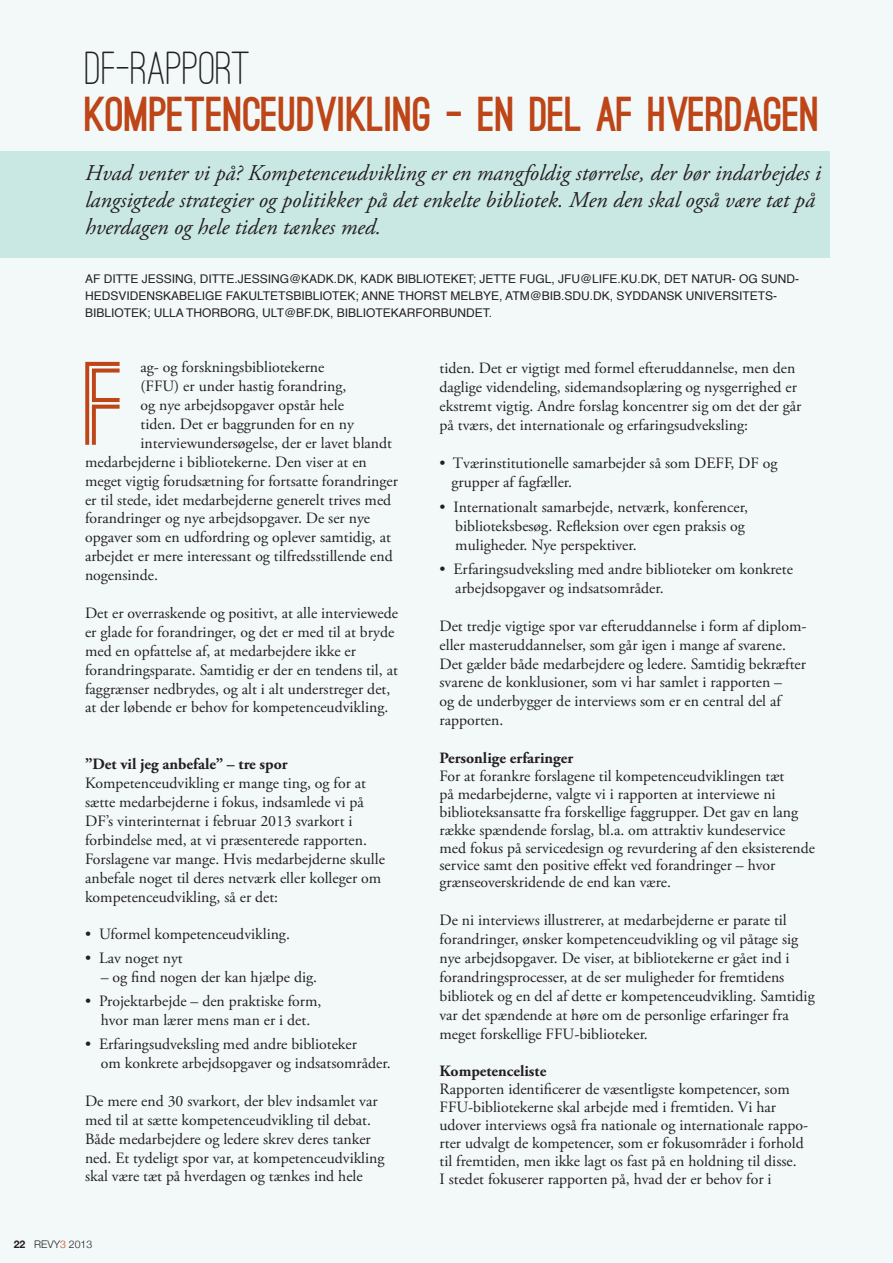
<style>
.page{position:relative;width:893px;height:1263px;background:#f2f9f8}
.page>*{position:absolute;margin:0;border:0;box-sizing:border-box;transform-origin:0 0}
.t1{font:700 112.5px "Ostrich Sans";color:#bd4517}
.t2{font:500 48px "Ostrich Sans Rounded";color:#231f20}
.t3{font:900 46.5px "Ostrich Sans";color:#bd4517}
.t4{font:italic 22.5px/27px "Adobe Garamond Pro";color:#231f20}
.t5{font:15.75px/18.9px "Adobe Garamond Pro";color:#231f20}
.t6{font:700 15.75px "Adobe Garamond Pro";color:#231f20}
.t7{font:12px "Helvetica";color:#231f20}
.t8{font:300 10.5px "Helvetica Neue";color:#231f20}
.s1{font-weight:700}
.s2{color:#bd4517}
</style>
<div class="page">
<div style="left:0;top:151px;width:829px;height:107px;background:#cae8e3"></div>
<h2 class="t2" style="left:85px;top:40px;width:167px">DF-RAPPORT</h2>
<h3 class="t3" style="left:85px;top:96px;width:737px">KOMPETENCEUDVIKLING – EN DEL AF HVERDAGEN</h3>
<h3 class="t4" style="left:85px;top:160px;width:738px">Hvad venter vi på? Kompetenceudvikling er en mangfoldig størrelse, der bør indarbejdes i langsigtede strategier og politikker på det enkelte bibliotek. Men den skal også være tæt på hverdagen og hele tiden tænkes med.</h3>
<p class="t7" style="left:85px;top:269px;width:27px">AF DITTE</p>
<p class="t7" style="left:142px;top:269px;width:15px">JESSING</p>
<p class="t7" style="left:193px;top:269px;width:23px">, DITTE</p>
<p class="t7" style="left:234px;top:269px;width:12px">.JESSING</p>
<p class="t7" style="left:289px;top:269px;width:122px">@KADK.DK, KADK BIBLI</p>
<p class="t7" style="left:426px;top:269px;width:68px">OTE KET; JETTE</p>
<p class="t7" style="left:519px;top:269px;width:17px">FUGL</p>
<p class="t7" style="left:551px;top:269px;width:15px">, JFU</p>
<p class="t7" style="left:580px;top:269px;width:20px">@LIFE</p>
<p class="t7" style="left:618px;top:269px;width:56px">.KU.DK, DET</p>
<p class="t7" style="left:691px;top:269px;width:18px">NATUR</p>
<p class="t7" style="left:732px;top:269px;width:69px">- OG SUN D-</p>
<p class="t7" style="left:85px;top:286px;width:63px">HEDSVIDENS</p>
<p class="t7" style="left:163px;top:286px;width:17px">KABELIGE</p>
<p class="t7" style="left:226px;top:286px;width:31px">FAKULTETSBIBLI</p>
<p class="t7" style="left:323px;top:286px;width:56px">OTEK; ANNE</p>
<p class="t7" style="left:398px;top:286px;width:34px">THORST</p>
<p class="t7" style="left:450px;top:286px;width:9px">MELB</p>
<p class="t7" style="left:483px;top:286px;width:176px">YE, ATM@BIB.SDU .DK, SYDDANS</p>
<p class="t7" style="left:675px;top:286px;width:29px">K UNIVERSITETS</p>
<p class="t7" style="left:773px;top:286px;width:5px">-</p>
<p class="t7" style="left:85px;top:304px;width:7px">BIBLI</p>
<p class="t7" style="left:114px;top:304px;width:56px">OTEK; ULLA</p>
<p class="t7" style="left:186px;top:304px;width:165px">THORBORG , ULT@BF.DK, BIBLI</p>
<p class="t7" style="left:366px;top:304px;width:42px">OTE KARF</p>
<p class="t7" style="left:423px;top:304px;width:19px">ORBUN</p>
<p class="t7" style="left:466px;top:304px;width:28px">DET.</p>
<p class="t5" style="left:141px;top:358px;width:185px">ag- og forskningsbibliotekerne</p>
<p class="t5" style="left:141px;top:377px;width:207px">(FFU) er under hastig forandring,</p>
<p class="t5" style="left:141px;top:396px;width:205px">og nye arbejdsopgaver opstår hele</p>
<p class="t5" style="left:141px;top:415px;width:215px">tiden. Det er baggrunden for en ny</p>
<p class="t5" style="left:141px;top:434px;width:253px">interviewundersøgelse, der er lavet blandt</p>
<p class="t5" style="left:85px;top:453px;width:283px">medarbejderne i bibliotekerne. Den viser at en</p>
<p class="t5" style="left:85px;top:472px;width:314px">meget vigtig forudsætning for fortsatte forandringer</p>
<p class="t5" style="left:85px;top:491px;width:308px">er til stede, idet medarbejderne generelt trives med</p>
<p class="t5" style="left:85px;top:510px;width:287px">forandringer og nye arbejdsopgaver. De ser nye</p>
<p class="t5" style="left:85px;top:528px;width:307px">opgaver som en udfordring og oplever samtidig, at</p>
<p class="t5" style="left:85px;top:547px;width:309px">arbejdet er mere interessant og tilfredsstillende end</p>
<p class="t5" style="left:85px;top:566px;width:75px">nogensinde.</p>
<p class="t5" style="left:85px;top:604px;width:314px">Det er overraskende og positivt, at alle interviewede er glade for forandringer, og det er med til at bryde med en opfattelse af, at medarbejdere ikke er forandringsparate. Samtidig er der en tendens til, at faggrænser nedbrydes, og alt i alt understreger det, at der løbende er behov for kompetenceudvikling.</p>
<h1 class="t1" style="left:85px;top:362px;width:43px">F</h1>
<p class="t5" style="left:440px;top:359px;width:363px">tiden. Det er vigtigt med formel efteruddannelse, men den daglige videndeling, sidemandsoplæring og nysgerrighed er ekstremt vigtig. Andre forslag koncentrer sig om det der går på tværs, det internationale og erfaringsudveksling:</p>
<p class="t5" style="left:451px;top:454px;width:328px;text-indent:-12px">• Tværinstitutionelle samarbejder så som DEFF, DF og grupper af fagfæller.</p>
<p class="t5" style="left:455px;top:498px;width:294px;text-indent:-16px">• Internationalt samarbejde, netværk, konferencer, biblioteksbesøg. Refleksion over egen praksis og muligheder. Nye perspektiver.</p>
<p class="t5" style="left:455px;top:560px;width:339px;text-indent:-16px">• Erfaringsudveksling med andre biblioteker om konkrete arbejdsopgaver og indsatsområder.</p>
<p class="t5" style="left:440px;top:617px;width:368px">Det tredje vigtige spor var efteruddannelse i form af diplom&shy;eller masteruddannelser, som går igen i mange af svarene.<br>Det gælder både medarbejdere og ledere. Samtidig bekræfter svarene de konklusioner, som vi har samlet i rapporten –<br>og de underbygger de interviews som er en central del af rapporten.</p>
<p class="t6" style="left:440px;top:749px;width:135px">Personlige erfaringer</p>
<p class="t5" style="left:440px;top:768px;width:377px;line-height:17.7px">For at forankre forslagene til kompetenceudviklingen tæt<br>på medarbejderne, valgte vi i rapporten at interviewe ni biblioteksansatte fra forskellige faggrupper. Det gav en lang række spændende forslag, bl.a. om attraktiv kundeservice med fokus på servicedesign og revurdering af den eksisterende service samt den positive effekt ved forandringer – hvor grænseoverskridende de end kan være.</p>
<p class="t5" style="left:440px;top:911px;width:377px">De ni interviews illustrerer, at medarbejderne er parate til forandringer, ønsker kompetenceudvikling og vil påtage sig nye arbejdsopgaver. De viser, at bibliotekerne er gået ind i forandringsprocesser, at de ser muligheder for fremtidens bibliotek og en del af dette er kompetenceudvikling. Samtidig var det spændende at høre om de personlige erfaringer fra meget forskellige FFU-biblioteker.</p>
<p class="t6" style="left:440px;top:1061px;width:108px">Kompetenceliste</p>
<p class="t5" style="left:440px;top:1080px;width:370px;line-height:18.1px">Rapporten identificerer de væsentligste kompetencer, som FFU-bibliotekerne skal arbejde med i fremtiden. Vi har udover interviews også fra nationale og internationale rappo&shy;rter udvalgt de kompetencer, som er fokusområder i forhold til fremtiden, men ikke lagt os fast på en holdning til disse.<br>I stedet fokuserer rapporten på, hvad der er behov for i</p>
<p class="t6" style="left:85px;top:755px;width:204px">”Det vil jeg anbefale” – tre spor</p>
<p class="t5" style="left:85px;top:774px;width:301px">Kompetenceudvikling er mange ting, og for at sætte medarbejderne i fokus, indsamlede vi på DF’s vinterinternat i februar 2013 svarkort i forbindelse med, at vi præsenterede rapporten.<br>Forslagene var mange. Hvis medarbejderne skulle anbefale noget til deres netværk eller kolleger om kompetenceudvikling, så er det:</p>
<p class="t5" style="left:85px;top:925px;width:206px">• Uformel kompetenceudvikling.</p>
<p class="t5" style="left:85px;top:949px;width:99px">• Lav noget nyt</p>
<p class="t5" style="left:101px;top:968px;width:218px">– og find nogen der kan hjælpe dig.</p>
<p class="t5" style="left:85px;top:992px;width:238px;text-align:center">• Projektarbejde – den praktiske form, hvor man lærer mens man er i det.</p>
<p class="t5" style="left:101px;top:1035px;width:291px;text-indent:-16px">• Erfaringsudveksling med andre biblioteker<br>om konkrete arbejdsopgaver og indsatsområder.</p>
<p class="t5" style="left:85px;top:1092px;width:301px">De mere end 30 svarkort, der blev indsamlet var med til at sætte kompetenceudvikling til debat.<br>Både medarbejdere og ledere skrev deres tanker ned. Et tydeligt spor var, at kompetenceudvikling skal være tæt på hverdagen og tænkes ind hele</p>
<p class="t8" style="left:14px;top:1235px;width:80px"><span class="s1">22</span> REVY<span class="s2">3</span> 2013</p>
</div>
